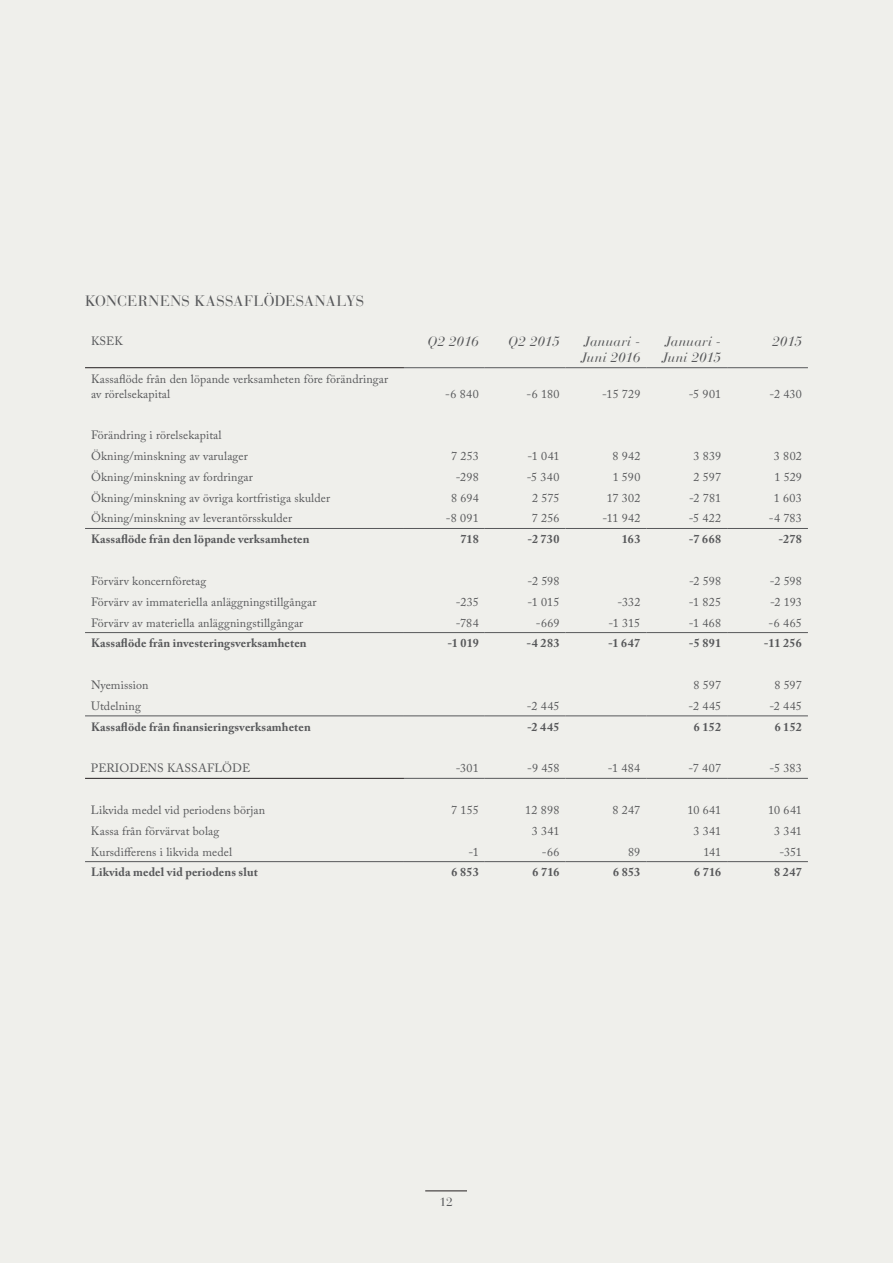
<style>
.page{position:relative;width:893px;height:1263px;background:#efefeb}
.page>*{position:absolute;margin:0;border:0;box-sizing:border-box;transform-origin:0 0}
.t1{font:15px "Bauer Bodoni Std";letter-spacing:.02em;color:#57585a}
.t2{font:italic 13.5px/15.8px "Bauer Bodoni LT";letter-spacing:.02em;color:#57585a}
.t3{font:12px/15px "Adobe Caslon Pro";letter-spacing:.01em;color:#57585a}
.t4{font:700 12px "Adobe Caslon Pro";letter-spacing:.01em;color:#57585a}
.t5{font:12px "Bauer Bodoni Std";color:#57585a}
</style>
<div class="page">
<hr style="left:85px;top:367px;width:319px;height:1px;background:#231f20">
<hr style="left:404px;top:367px;width:81px;height:1px;background:#57585a">
<hr style="left:485px;top:367px;width:81px;height:1px;background:#57585a">
<hr style="left:566px;top:367px;width:80px;height:1px;background:#57585a">
<hr style="left:646px;top:367px;width:81px;height:1px;background:#57585a">
<hr style="left:727px;top:367px;width:81px;height:1px;background:#57585a">
<hr style="left:85px;top:778px;width:319px;height:1px;background:#231f20">
<hr style="left:404px;top:778px;width:81px;height:1px;background:#57585a">
<hr style="left:485px;top:778px;width:81px;height:1px;background:#57585a">
<hr style="left:566px;top:778px;width:80px;height:1px;background:#57585a">
<hr style="left:646px;top:778px;width:81px;height:1px;background:#57585a">
<hr style="left:727px;top:778px;width:81px;height:1px;background:#57585a">
<hr style="left:85px;top:528px;width:319px;height:1px;background:#57585a">
<hr style="left:404px;top:528px;width:81px;height:1px;background:#57585a">
<hr style="left:485px;top:528px;width:81px;height:1px;background:#57585a">
<hr style="left:566px;top:528px;width:80px;height:1px;background:#57585a">
<hr style="left:646px;top:528px;width:81px;height:1px;background:#57585a">
<hr style="left:727px;top:528px;width:81px;height:1px;background:#57585a">
<hr style="left:85px;top:632px;width:319px;height:1px;background:#57585a">
<hr style="left:404px;top:632px;width:81px;height:1px;background:#57585a">
<hr style="left:485px;top:632px;width:81px;height:1px;background:#57585a">
<hr style="left:566px;top:632px;width:80px;height:1px;background:#57585a">
<hr style="left:646px;top:632px;width:81px;height:1px;background:#57585a">
<hr style="left:727px;top:632px;width:81px;height:1px;background:#57585a">
<hr style="left:85px;top:716px;width:319px;height:1px;background:#57585a">
<hr style="left:404px;top:716px;width:81px;height:1px;background:#57585a">
<hr style="left:485px;top:716px;width:81px;height:1px;background:#57585a">
<hr style="left:566px;top:716px;width:80px;height:1px;background:#57585a">
<hr style="left:646px;top:716px;width:81px;height:1px;background:#57585a">
<hr style="left:727px;top:716px;width:81px;height:1px;background:#57585a">
<hr style="left:85px;top:861px;width:319px;height:1px;background:#57585a">
<hr style="left:485px;top:861px;width:81px;height:1px;background:#57585a">
<hr style="left:566px;top:861px;width:80px;height:1px;background:#57585a">
<hr style="left:646px;top:861px;width:81px;height:1px;background:#57585a">
<hr style="left:727px;top:861px;width:81px;height:1px;background:#57585a">
<hr style="left:404px;top:861px;width:81px;height:1px;background:#57585a">
<hr style="left:425px;top:1190px;width:42px;height:1px;background:#231f20">
<p class="t1" style="left:85px;top:292px;width:281px">KONCERNENS KASSAFLÖDESANALYS</p>
<p class="t3" style="left:91px;top:333px;width:33px">KSEK</p>
<p class="t2" style="left:427px;top:334px;width:53px">Q2 2016</p>
<p class="t2" style="left:508px;top:334px;width:53px">Q2 2015</p>
<p class="t2" style="left:581px;top:334px;width:60px">Januari -<br>Juni 2016</p>
<p class="t2" style="left:662px;top:334px;width:60px">Januari -<br>Juni 2015</p>
<p class="t2" style="left:772px;top:334px;width:31px">2015</p>
<p class="t3" style="left:91px;top:371px;width:299px">Kassaflöde från den löpande verksamheten före förändringar av rörelsekapital</p>
<p class="t3" style="left:445px;top:386px;width:35px">-6 840</p>
<p class="t3" style="left:526px;top:386px;width:35px">-6 180</p>
<p class="t3" style="left:602px;top:386px;width:40px">-15 729</p>
<p class="t3" style="left:689px;top:386px;width:34px">-5 901</p>
<p class="t3" style="left:770px;top:386px;width:34px">-2 430</p>
<p class="t3" style="left:91px;top:425px;width:158px;line-height:20.9px">Förändring i rörelsekapital<br>Ökning/minskning av varulager</p>
<p class="t3" style="left:451px;top:448px;width:29px">7 253</p>
<p class="t3" style="left:528px;top:448px;width:33px">-1 041</p>
<p class="t3" style="left:613px;top:448px;width:29px">8 942</p>
<p class="t3" style="left:693px;top:448px;width:29px">3 839</p>
<p class="t3" style="left:774px;top:448px;width:30px">3 802</p>
<p class="t3" style="left:91px;top:469px;width:163px">Ökning/minskning av fordringar</p>
<p class="t3" style="left:456px;top:469px;width:25px">-298</p>
<p class="t3" style="left:527px;top:469px;width:34px">-5 340</p>
<p class="t3" style="left:613px;top:469px;width:29px">1 590</p>
<p class="t3" style="left:694px;top:469px;width:29px">2 597</p>
<p class="t3" style="left:774px;top:469px;width:29px">1 529</p>
<p class="t3" style="left:91px;top:490px;width:241px">Ökning/minskning av övriga kortfristiga skulder</p>
<p class="t3" style="left:451px;top:490px;width:29px">8 694</p>
<p class="t3" style="left:532px;top:490px;width:29px">2 575</p>
<p class="t3" style="left:607px;top:490px;width:35px">17 302</p>
<p class="t3" style="left:689px;top:490px;width:34px">-2 781</p>
<p class="t3" style="left:774px;top:490px;width:29px">1 603</p>
<p class="t3" style="left:91px;top:511px;width:203px">Ökning/minskning av leverantörsskulder</p>
<p class="t3" style="left:446px;top:511px;width:34px">-8 091</p>
<p class="t3" style="left:532px;top:511px;width:29px">7 256</p>
<p class="t3" style="left:602px;top:511px;width:39px">-11 942</p>
<p class="t3" style="left:689px;top:511px;width:34px">-5 422</p>
<p class="t3" style="left:769px;top:511px;width:34px">-4 783</p>
<p class="t4" style="left:91px;top:532px;width:220px">Kassaflöde från den löpande verksamheten</p>
<p class="t4" style="left:460px;top:532px;width:20px">718</p>
<p class="t4" style="left:527px;top:532px;width:34px">-2 730</p>
<p class="t4" style="left:622px;top:532px;width:20px">163</p>
<p class="t4" style="left:689px;top:532px;width:34px">-7 668</p>
<p class="t4" style="left:779px;top:532px;width:25px">-278</p>
<p class="t3" style="left:91px;top:573px;width:117px">Förvärv koncernföretag</p>
<p class="t3" style="left:528px;top:573px;width:33px">-2 598</p>
<p class="t3" style="left:689px;top:573px;width:33px">-2 598</p>
<p class="t3" style="left:770px;top:573px;width:33px">-2 598</p>
<p class="t3" style="left:91px;top:594px;width:227px">Förvärv av immateriella anläggningstillgångar</p>
<p class="t3" style="left:456px;top:594px;width:24px">-235</p>
<p class="t3" style="left:528px;top:594px;width:33px">-1 015</p>
<p class="t3" style="left:618px;top:594px;width:24px">-332</p>
<p class="t3" style="left:689px;top:594px;width:34px">-1 825</p>
<p class="t3" style="left:770px;top:594px;width:33px">-2 193</p>
<p class="t3" style="left:91px;top:615px;width:214px">Förvärv av materiella anläggningstillgångar</p>
<p class="t3" style="left:456px;top:615px;width:25px">-784</p>
<p class="t3" style="left:536px;top:615px;width:25px">-669</p>
<p class="t3" style="left:609px;top:615px;width:33px">-1 315</p>
<p class="t3" style="left:689px;top:615px;width:34px">-1 468</p>
<p class="t3" style="left:768px;top:615px;width:35px">-6 465</p>
<p class="t4" style="left:91px;top:636px;width:217px">Kassaflöde från investeringsverksamheten</p>
<p class="t4" style="left:447px;top:636px;width:33px">-1 019</p>
<p class="t4" style="left:526px;top:636px;width:34px">-4 283</p>
<p class="t4" style="left:608px;top:636px;width:34px">-1 647</p>
<p class="t4" style="left:689px;top:636px;width:34px">-5 891</p>
<p class="t4" style="left:764px;top:636px;width:39px">-11 256</p>
<p class="t3" style="left:91px;top:677px;width:59px">Nyemission</p>
<p class="t3" style="left:694px;top:677px;width:29px">8 597</p>
<p class="t3" style="left:774px;top:677px;width:29px">8 597</p>
<p class="t3" style="left:91px;top:698px;width:51px">Utdelning</p>
<p class="t3" style="left:527px;top:698px;width:34px">-2 445</p>
<p class="t3" style="left:689px;top:698px;width:34px">-2 445</p>
<p class="t3" style="left:769px;top:698px;width:34px">-2 445</p>
<p class="t4" style="left:91px;top:719px;width:221px">Kassaflöde från finansieringsverksamheten</p>
<p class="t4" style="left:527px;top:719px;width:34px">-2 445</p>
<p class="t4" style="left:694px;top:719px;width:29px">6 152</p>
<p class="t4" style="left:775px;top:719px;width:29px">6 152</p>
<p class="t3" style="left:91px;top:761px;width:161px">PERIODENS KASSAFLÖDE</p>
<p class="t3" style="left:456px;top:761px;width:25px">-301</p>
<p class="t3" style="left:527px;top:761px;width:34px">-9 458</p>
<p class="t3" style="left:608px;top:761px;width:34px">-1 484</p>
<p class="t3" style="left:688px;top:761px;width:34px">-7 407</p>
<p class="t3" style="left:769px;top:761px;width:34px">-5 383</p>
<p class="t3" style="left:91px;top:802px;width:176px">Likvida medel vid periodens början</p>
<p class="t3" style="left:451px;top:802px;width:29px">7 155</p>
<p class="t3" style="left:525px;top:802px;width:36px">12 898</p>
<p class="t3" style="left:612px;top:802px;width:29px">8 247</p>
<p class="t3" style="left:687px;top:802px;width:35px">10 641</p>
<p class="t3" style="left:768px;top:802px;width:35px">10 641</p>
<p class="t3" style="left:91px;top:823px;width:130px">Kassa från förvärvat bolag</p>
<p class="t3" style="left:532px;top:823px;width:29px">3 341</p>
<p class="t3" style="left:693px;top:823px;width:29px">3 341</p>
<p class="t3" style="left:774px;top:823px;width:29px">3 341</p>
<p class="t3" style="left:91px;top:844px;width:143px">Kursdifferens i likvida medel</p>
<p class="t3" style="left:468px;top:844px;width:12px">-1</p>
<p class="t3" style="left:542px;top:844px;width:19px">-66</p>
<p class="t3" style="left:628px;top:844px;width:14px">89</p>
<p class="t3" style="left:703px;top:844px;width:19px">141</p>
<p class="t3" style="left:779px;top:844px;width:24px">-351</p>
<p class="t4" style="left:91px;top:865px;width:168px">Likvida medel vid periodens slut</p>
<p class="t4" style="left:451px;top:865px;width:29px">6 853</p>
<p class="t4" style="left:533px;top:865px;width:28px">6 716</p>
<p class="t4" style="left:613px;top:865px;width:29px">6 853</p>
<p class="t4" style="left:694px;top:865px;width:28px">6 716</p>
<p class="t4" style="left:774px;top:865px;width:29px">8 247</p>
<p class="t5" style="left:439px;top:1194px;width:15px">12</p>
</div>
